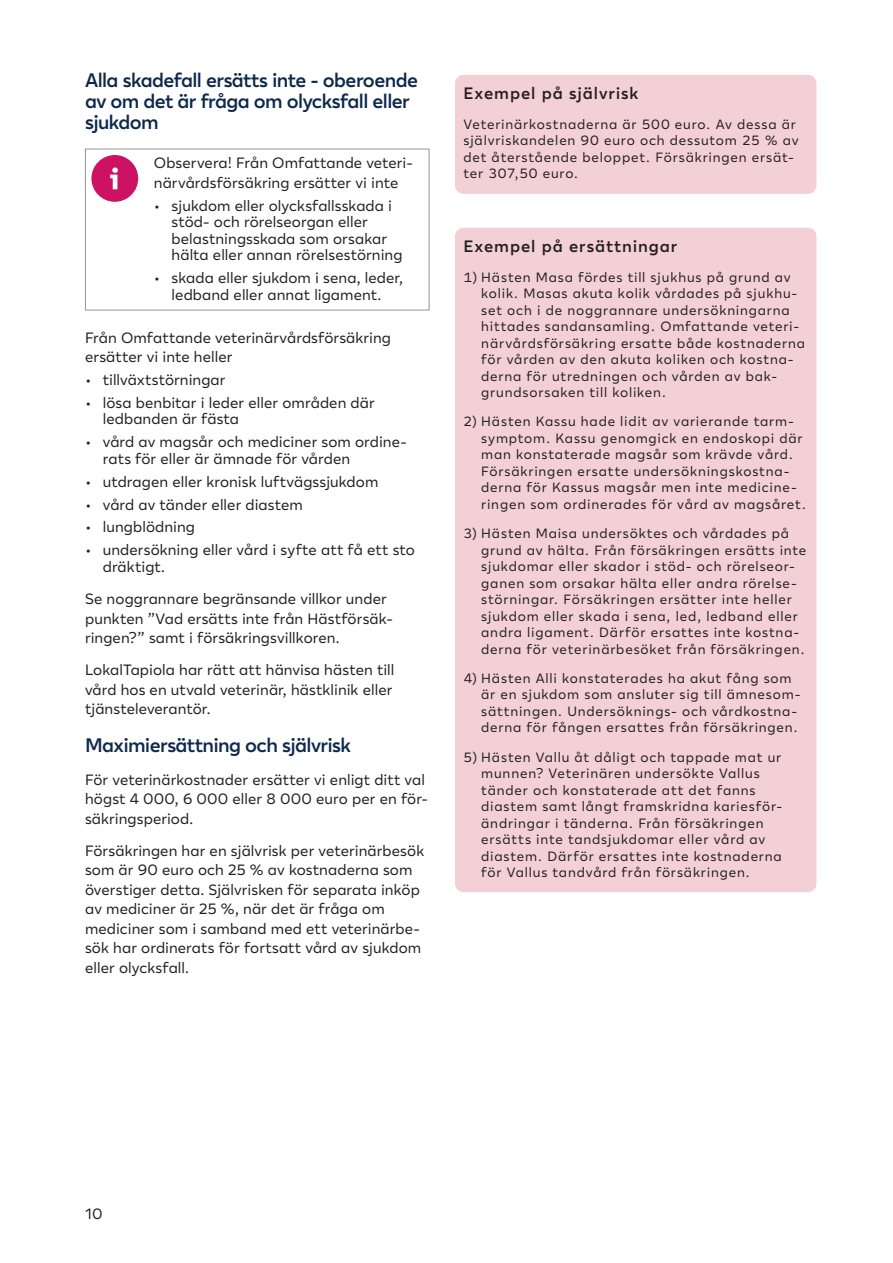
<style>
.page{position:relative;width:893px;height:1263px;background:#fff}
.page>*{position:absolute;margin:0;border:0;box-sizing:border-box;transform-origin:0 0}
.H3_Väliotsikko{font:600 19.5px/21px "Lahi Tapiola Sans";letter-spacing:-.03em;color:#0d284b}
.Esimerkkejä_otsikko{font:600 16.5px "Lahi Tapiola Sans";letter-spacing:.055em;color:#231f20}
.Leipis{font:15px/19.5px "Lahi Tapiola Sans";letter-spacing:.005em;color:#231f20}
.Esimerkkejä{font:13.5px/16.5px "Lahi Tapiola Sans";letter-spacing:.06em;color:#231f20}
.Esimerkkejä_ei_sis{font:13.5px/16.5px "Lahi Tapiola Sans";letter-spacing:.06em;color:#231f20}
</style>
<div class="page">
<div style="left:85px;top:149px;width:344px;height:161px;border:1px solid #939598"></div>
<div style="left:91px;top:155px;width:47px;height:47px;background:#cd1163;border-radius:50%"></div>
<svg style="left:110px;top:167px;width:8px;height:22px"></svg>
<div style="left:455px;top:75px;width:361px;height:119px;background:#f3d0d6;border-radius:9px"></div>
<div style="left:455px;top:228px;width:361px;height:664px;background:#f3d0d6;border-radius:9px"></div>
<h3 class="H3_Väliotsikko" style="left:85px;top:69px;width:335px">Alla skadefall ersätts inte - oberoende av om det är fråga om olycksfall eller sjukdom</h3>
<p class="Leipis" style="left:154px;top:152px;width:261px">Observera! Från Omfattande veteri&shy;närvårdsförsäkring ersätter vi inte</p>
<p class="Leipis" style="left:172px;top:196px;width:232px;line-height:16.5px;text-indent:-18px">• sjukdom eller olycksfallsskada i stöd- och rörelseorgan eller belastningsskada som orsakar hälta eller annan rörelsestörning</p>
<p class="Leipis" style="left:154px;top:269px;width:251px;line-height:16.5px;text-align:center">• skada eller sjukdom i sena, leder, ledband eller annat ligament.</p>
<p class="Leipis" style="left:85px;top:327px;width:307px">Från Omfattande veterinärvårdsförsäkring ersätter vi inte heller</p>
<p class="Leipis" style="left:85px;top:369px;width:142px">• tillväxtstörningar</p>
<p class="Leipis" style="left:103px;top:393px;width:273px;line-height:16.5px;text-indent:-18px">• lösa benbitar i leder eller områden där ledbanden är fästa</p>
<p class="Leipis" style="left:103px;top:433px;width:306px;line-height:16.5px;text-indent:-18px">• vård av magsår och mediciner som ordine&shy;rats för eller är ämnade för vården</p>
<p class="Leipis" style="left:85px;top:471px;width:295px">• utdragen eller kronisk luftvägssjukdom</p>
<p class="Leipis" style="left:85px;top:494px;width:219px">• vård av tänder eller diastem</p>
<p class="Leipis" style="left:85px;top:516px;width:111px">• lungblödning</p>
<p class="Leipis" style="left:103px;top:541px;width:314px;line-height:16.5px;text-indent:-18px">• undersökning eller vård i syfte att få ett sto dräktigt.</p>
<p class="Leipis" style="left:85px;top:588px;width:309px">Se noggrannare begränsande villkor under punkten ”Vad ersätts inte från Hästförsäk&shy;ringen?” samt i försäkringsvillkoren.</p>
<p class="Leipis" style="left:85px;top:659px;width:311px">LokalTapiola har rätt att hänvisa hästen till vård hos en utvald veterinär, hästklinik eller tjänsteleverantör.</p>
<h3 class="H3_Väliotsikko" style="left:85px;top:734px;width:268px">Maximiersättning och självrisk</h3>
<p class="Leipis" style="left:85px;top:769px;width:344px">För veterinärkostnader ersätter vi enligt ditt val högst 4 000, 6 000 eller 8 000 euro per en för&shy;säkringsperiod.</p>
<p class="Leipis" style="left:85px;top:840px;width:341px">Försäkringen har en självrisk per veterinärbesök som är 90 euro och 25 % av kostnaderna som överstiger detta. Självrisken för separata inköp av mediciner är 25 %, när det är fråga om mediciner som i samband med ett veterinärbe&shy;sök har ordinerats för fortsatt vård av sjukdom eller olycksfall.</p>
<p class="Esimerkkejä_otsikko" style="left:463px;top:81px;width:177px">Exempel på självrisk</p>
<p class="Esimerkkejä_ei_sis" style="left:463px;top:115px;width:337px">Veterinärkostnaderna är 500 euro. Av dessa är självriskandelen 90 euro och dessutom 25 % av det återstående beloppet. Försäkringen ersät&shy;ter 307,50 euro.</p>
<p class="Esimerkkejä_otsikko" style="left:463px;top:234px;width:215px">Exempel på ersättningar</p>
<p class="Esimerkkejä" style="left:481px;top:268px;width:325px;text-indent:-18px">1) Hästen Masa fördes till sjukhus på grund av kolik. Masas akuta kolik vårdades på sjukhu&shy;set och i de noggrannare undersökningarna hittades sandansamling. Omfattande veteri&shy;närvårdsförsäkring ersatte både kostnaderna för vården av den akuta koliken och kostna&shy;derna för utredningen och vården av bak&shy;grundsorsaken till koliken.</p>
<p class="Esimerkkejä" style="left:481px;top:413px;width:326px;text-indent:-18px">2) Hästen Kassu hade lidit av varierande tarm&shy;symptom. Kassu genomgick en endoskopi där man konstaterade magsår som krävde vård.<br>Försäkringen ersatte undersökningskostna&shy;derna för Kassus magsår men inte medicine&shy;ringen som ordinerades för vård av magsåret.</p>
<p class="Esimerkkejä" style="left:481px;top:524px;width:327px;text-indent:-18px">3) Hästen Maisa undersöktes och vårdades på grund av hälta. Från försäkringen ersätts inte sjukdomar eller skador i stöd- och rörelseor&shy;ganen som orsakar hälta eller andra rörelse&shy;störningar. Försäkringen ersätter inte heller sjukdom eller skada i sena, led, ledband eller andra ligament. Därför ersattes inte kostna&shy;derna för veterinärbesöket från försäkringen.</p>
<p class="Esimerkkejä" style="left:481px;top:669px;width:321px;text-indent:-18px">4) Hästen Alli konstaterades ha akut fång som är en sjukdom som ansluter sig till ämnesom&shy;sättningen. Undersöknings- och vårdkostna&shy;derna för fången ersattes från försäkringen.</p>
<p class="Esimerkkejä" style="left:481px;top:748px;width:302px;text-indent:-18px">5) Hästen Vallu åt dåligt och tappade mat ur munnen? Veterinären undersökte Vallus tänder och konstaterade att det fanns diastem samt långt framskridna kariesför&shy;ändringar i tänderna. Från försäkringen ersätts inte tandsjukdomar eller vård av diastem. Därför ersattes inte kostnaderna för Vallus tandvård från försäkringen.</p>
<p class="Leipis" style="left:85px;top:1203px;width:19px">10</p>
</div>
